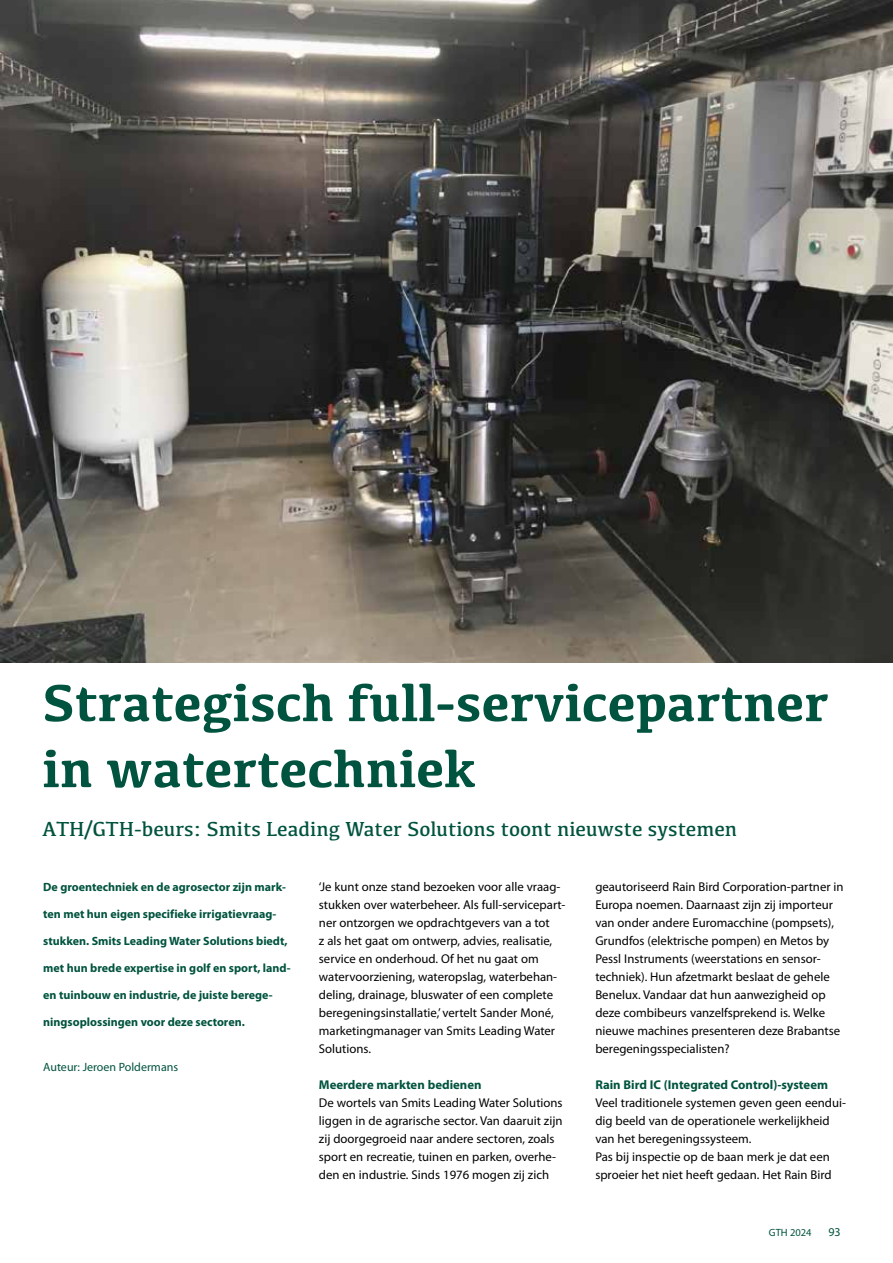
<style>
.page{position:relative;width:893px;height:1263px;background:#fff}
.page>*{position:absolute;margin:0;border:0;box-sizing:border-box;transform-origin:0 0}
.t1{font:700 54px/66px "Kefa";color:#00533e}
.t2{font:21px "Kefa";color:#00533e}
.t3{font:12.75px/18px "Myriad Pro";color:#000}
.t4{font:700 12.75px "Myriad Pro";color:#00533e}
.t5{font:700 12px "Myriad Pro";color:#00533e}
.t6{font:12px "Myriad Pro";color:#00533e}
.t7{font:10.5px "Myriad Pro";color:#00533e}
</style>
<div class="page">
<img style="left:0;top:0;width:893px;height:663px">
<h1 class="t1" style="left:43px;top:667px;width:788px">Strategisch full-servicepartner in watertechniek</h1>
<h2 class="t2" style="left:43px;top:816px;width:696px">ATH/GTH-beurs: Smits Leading Water Solutions toont nieuwste systemen</h2>
<p class="t5" style="left:43px;top:879px;width:244px">De groentechniek en de agrosector zijn mark-</p>
<p class="t5" style="left:43px;top:906px;width:235px">ten met hun eigen specifieke irrigatievraag-</p>
<p class="t5" style="left:43px;top:933px;width:246px">stukken. Smits Leading Water Solutions biedt,</p>
<p class="t5" style="left:43px;top:960px;width:249px">met hun brede expertise in golf en sport, land-</p>
<p class="t5" style="left:43px;top:987px;width:231px">en tuinbouw en industrie, de juiste berege-</p>
<p class="t5" style="left:43px;top:1014px;width:203px">ningsoplossingen voor deze sectoren.</p>
<p class="t6" style="left:43px;top:1060px;width:136px">Auteur: Jeroen Poldermans</p>
<p class="t3" style="left:319px;top:878px;width:248px">‘Je kunt onze stand bezoeken voor alle vraag&shy;stukken over waterbeheer. Als full-servicepart&shy;ner ontzorgen we opdrachtgevers van a tot<br>z als het gaat om ontwerp, advies, realisatie, service en onderhoud. Of het nu gaat om watervoorziening, wateropslag, waterbehan&shy;deling, drainage, bluswater of een complete beregeningsinstallatie,’ vertelt Sander Moné, marketingmanager van Smits Leading Water Solutions.</p>
<p class="t4" style="left:319px;top:1076px;width:164px">Meerdere markten bedienen</p>
<p class="t3" style="left:319px;top:1094px;width:245px">De wortels van Smits Leading Water Solutions liggen in de agrarische sector. Van daaruit zijn zij doorgegroeid naar andere sectoren, zoals sport en recreatie, tuinen en parken, overhe&shy;den en industrie. Sinds 1976 mogen zij zich</p>
<p class="t3" style="left:595px;top:878px;width:250px">geautoriseerd Rain Bird Corporation-partner in Europa noemen. Daarnaast zijn zij importeur van onder andere Euromacchine (pompsets), Grundfos (elektrische pompen) en Metos by Pessl Instruments (weerstations en sensor&shy;techniek). Hun afzetmarkt beslaat de gehele Benelux. Vandaar dat hun aanwezigheid op deze combibeurs vanzelfsprekend is. Welke nieuwe machines presenteren deze Brabantse beregeningsspecialisten?</p>
<p class="t4" style="left:595px;top:1076px;width:234px">Rain Bird IC (Integrated Control)-systeem</p>
<p class="t3" style="left:595px;top:1094px;width:252px">Veel traditionele systemen geven geen eendui&shy;dig beeld van de operationele werkelijkheid van het beregeningssysteem.<br>Pas bij inspectie op de baan merk je dat een sproeier het niet heeft gedaan. Het Rain Bird</p>
<p class="t7" style="left:769px;top:1226px;width:44px">GTH 2024</p>
<p class="t6" style="left:828px;top:1224px;width:14px">93</p>
</div>
